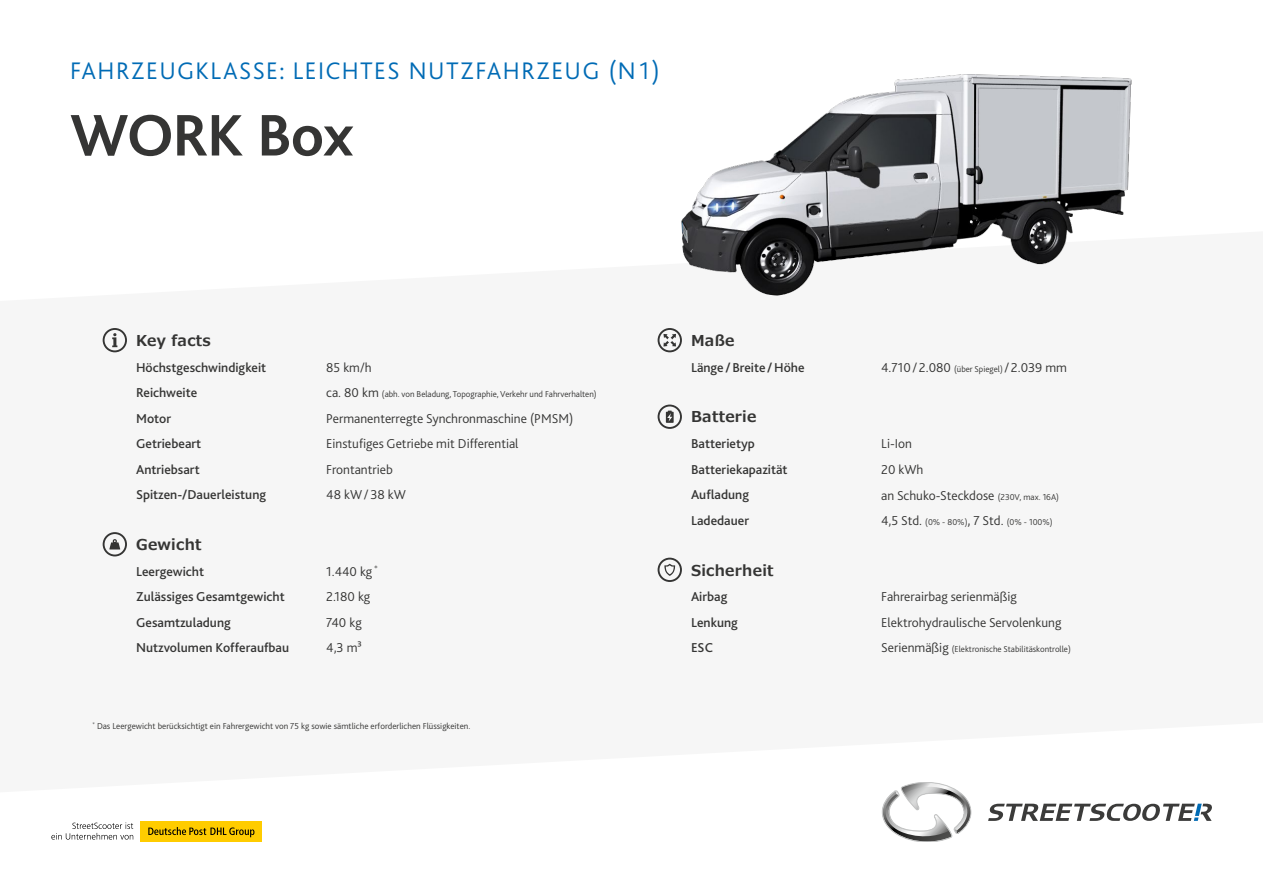
<style>
.page{position:relative;width:1263px;height:893px;background:#fff}
.page>*{position:absolute;margin:0;border:0;box-sizing:border-box;transform-origin:0 0}
.t1{font:700 61.35px "Bliss";color:#353534}
.t2{font:300 25.05px "Bliss";letter-spacing:.06em;color:#006bb5}
.t3{font:700 15px "Meiryo";letter-spacing:.02em;color:#353534}
.t4{font:300 13.5px "Bliss 2";color:#353534}
.t5{font:500 13.5px "Bliss 2";color:#353534}
.t6{font:300 9px "Bliss 2";color:#353534}
.s1{font-size:13.5px}
.s2{font-size:9px}
.s3{font-size:14.25px}
</style>
<div class="page">
<svg style="left:988px;top:804px;width:224px;height:17px"></svg>
<svg style="left:881px;top:782px;width:91px;height:60px"></svg>
<div style="left:141px;top:821px;width:121px;height:20px;background:#fc0"></div>
<svg style="left:148px;top:827px;width:106px;height:10px"></svg>
<svg style="left:51px;top:822px;width:82px;height:18px"></svg>
<svg style="left:103px;top:328px;width:24px;height:24px"></svg>
<svg style="left:103px;top:532px;width:24px;height:24px"></svg>
<svg style="left:658px;top:334px;width:24px;height:18px"></svg>
<svg style="left:658px;top:405px;width:24px;height:24px"></svg>
<svg style="left:658px;top:558px;width:24px;height:24px"></svg>
<img style="left:659px;top:74px;width:473px;height:260px">
<h2 class="t2" style="left:70px;top:57px;width:591px">FAHRZEUGKLASSE: LEICHTES NUTZFAHRZEUG (N1)</h2>
<h1 class="t1" style="left:70px;top:103px;width:285px">WORK Box</h1>
<p class="t3" style="left:136px;top:330px;width:76px">Key facts</p>
<p class="t5" style="left:136px;top:359px;width:132px">Höchstgeschwindigkeit</p>
<p class="t4" style="left:326px;top:359px;width:47px">85 km/h</p>
<p class="t5" style="left:136px;top:384px;width:63px">Reichweite</p>
<p class="t6" style="left:326px;top:389px;width:272px"><span class="s1">ca. 80 km</span> (abh. von Beladung, Topographie, Verkehr und Fahrverhalten)</p>
<p class="t5" style="left:136px;top:410px;width:37px">Motor</p>
<p class="t4" style="left:326px;top:410px;width:248px">Permanenterregte Synchronmaschine (PMSM)</p>
<p class="t5" style="left:136px;top:435px;width:67px">Getriebeart</p>
<p class="t4" style="left:326px;top:435px;width:194px">Einstufiges Getriebe mit Differential</p>
<p class="t5" style="left:136px;top:461px;width:65px">Antriebsart</p>
<p class="t4" style="left:326px;top:461px;width:68px">Frontantrieb</p>
<p class="t5" style="left:136px;top:486px;width:132px">Spitzen-/Dauerleistung</p>
<p class="t4" style="left:326px;top:486px;width:81px">48 kW/38 kW</p>
<p class="t3" style="left:136px;top:534px;width:67px">Gewicht</p>
<p class="t5" style="left:136px;top:563px;width:69px">Leergewicht</p>
<p class="t4" style="left:326px;top:563px;width:53px">1.440 kg <sup>*</sup></p>
<p class="t5" style="left:136px;top:588px;width:150px">Zulässiges Gesamtgewicht</p>
<p class="t4" style="left:326px;top:588px;width:46px">2.180 kg</p>
<p class="t5" style="left:136px;top:614px;width:96px">Gesamtzuladung</p>
<p class="t4" style="left:326px;top:614px;width:37px">740 kg</p>
<p class="t5" style="left:136px;top:640px;width:155px">Nutzvolumen Kofferaufbau</p>
<p class="t4" style="left:326px;top:640px;width:37px">4,3 m³</p>
<p class="t6" style="left:92px;top:720px;width:379px"><sup>*</sup> Das Leergewicht berücksichtigt ein Fahrergewicht von 75 kg sowie sämtliche erforderlichen Flüssigkeiten.</p>
<p class="t3" style="left:691px;top:330px;width:45px">Maße</p>
<p class="t5" style="left:691px;top:359px;width:115px">Länge /Breite /Höhe</p>
<p class="t4" style="left:881px;top:359px;width:187px">4.710/2.080 <span class="s2">(über Spiegel)</span> /2.039 mm</p>
<p class="t3" style="left:691px;top:407px;width:67px">Batterie</p>
<p class="t5" style="left:691px;top:435px;width:65px">Batterietyp</p>
<p class="t4" style="left:881px;top:435px;width:32px">Li-Ion</p>
<p class="t5" style="left:691px;top:461px;width:98px">Batteriekapazität</p>
<p class="t4" style="left:881px;top:461px;width:44px">20 kWh</p>
<p class="t5" style="left:691px;top:486px;width:60px">Aufladung</p>
<p class="t4" style="left:881px;top:487px;width:179px">an Schuko-Steckdose <span class="s2">(230V, max. 16A)</span></p>
<p class="t5" style="left:691px;top:512px;width:60px">Ladedauer</p>
<p class="t6" style="left:881px;top:517px;width:173px"><span class="s1">4,5 Std.</span> (0% - 80%)<span class="s3">,</span> <span class="s1">7 Std.</span> (0% - 100%)</p>
<p class="t3" style="left:691px;top:560px;width:84px">Sicherheit</p>
<p class="t5" style="left:691px;top:588px;width:38px">Airbag</p>
<p class="t4" style="left:881px;top:588px;width:137px">Fahrerairbag serienmäßig</p>
<p class="t5" style="left:691px;top:614px;width:48px">Lenkung</p>
<p class="t4" style="left:881px;top:614px;width:182px">Elektrohydraulische Servolenkung</p>
<p class="t5" style="left:691px;top:640px;width:23px">ESC</p>
<p class="t6" style="left:881px;top:644px;width:191px"><span class="s1">Serienmäßig</span> (Elektronische Stabilitäskontrolle)</p>
</div>
